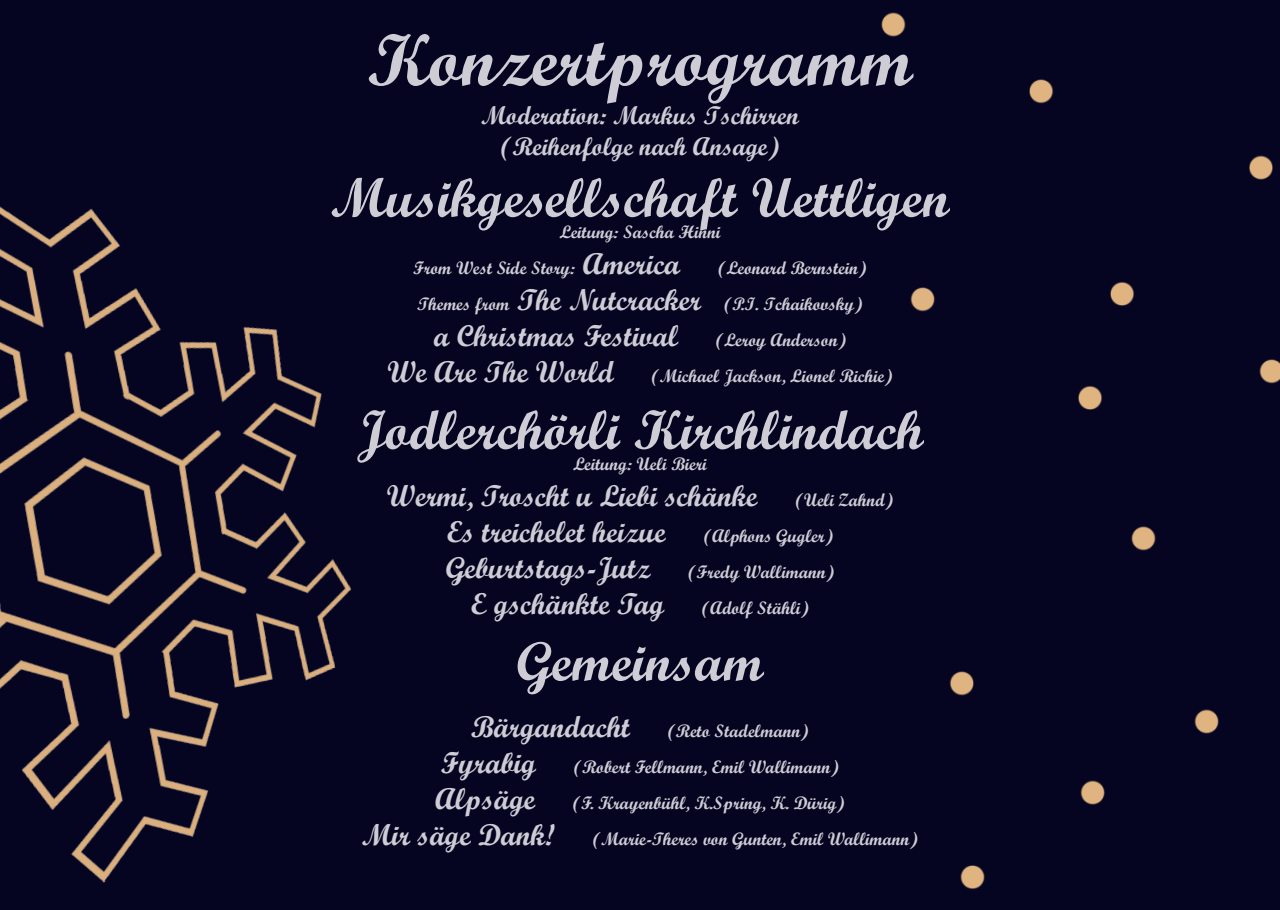
<style>
.page{position:relative;width:1280px;height:910px;background:#050421}
.page>*{position:absolute;margin:0;border:0;box-sizing:border-box;transform-origin:0 0}
.t1{font:73.5px "Script MT Bold";color:#cecdd6}
.t2{font:55.5px "Script MT Bold";color:#cecdd6}
.t3{font:30px "Script MT Bold";color:#cecdd6}
.t4{font:25.5px "Script MT Bold";color:#cecdd6}
.t5{font:18px "Script MT Bold";color:#cecdd6}
.s1{font-size:30px}
.s2{font-size:18px}
</style>
<div class="page">
<img style="left:0;top:206px;width:352px;height:677px">
<img style="left:881px;top:12px;width:399px;height:877px">
<p class="t1" style="left:367px;top:15px;width:547px">Konzertprogramm</p>
<p class="t4" style="left:481px;top:100px;width:319px">Moderation: Markus Tschirren</p>
<p class="t4" style="left:500px;top:130px;width:281px">(Reihenfolge nach Ansage)</p>
<p class="t2" style="left:331px;top:164px;width:620px">Musikgesellschaft Uettligen</p>
<p class="t5" style="left:560px;top:221px;width:162px">Leitung: Sascha Hinni</p>
<p class="t5" style="left:413px;top:257px;width:268px">From West Side Story: <span class="s1">America</span></p>
<p class="t5" style="left:718px;top:257px;width:150px">(Leonard Bernstein)</p>
<p class="t3" style="left:417px;top:282px;width:285px"><span class="s2">Themes from</span> The Nutcracker</p>
<p class="t5" style="left:724px;top:293px;width:141px">(P.I. Tchaikovsky)</p>
<p class="t3" style="left:434px;top:318px;width:246px">a Christmas Festival</p>
<p class="t5" style="left:715px;top:329px;width:132px">(Leroy Anderson)</p>
<p class="t3" style="left:387px;top:354px;width:228px">We Are The World</p>
<p class="t5" style="left:651px;top:365px;width:243px">(Michael Jackson, Lionel Richie)</p>
<p class="t2" style="left:356px;top:396px;width:568px">Jodlerchörli Kirchlindach</p>
<p class="t5" style="left:573px;top:453px;width:135px">Leitung: Ueli Bieri</p>
<p class="t3" style="left:387px;top:477px;width:372px">Wermi, Troscht u Liebi schänke</p>
<p class="t5" style="left:795px;top:489px;width:100px">(Ueli Zahnd)</p>
<p class="t3" style="left:447px;top:513px;width:221px">Es treichelet heizue</p>
<p class="t5" style="left:703px;top:525px;width:131px">(Alphons Gugler)</p>
<p class="t3" style="left:446px;top:549px;width:390px">Geburtstags-Jutz <span class="s2">(Fredy Wallimann)</span></p>
<p class="t3" style="left:471px;top:585px;width:340px">E gschänkte Tag <span class="s2">(Adolf Stähli)</span></p>
<p class="t2" style="left:516px;top:628px;width:248px">Gemeinsam</p>
<p class="t5" style="left:471px;top:720px;width:339px"><span class="s1">Bärgandacht</span> (Reto Stadelmann)</p>
<p class="t3" style="left:441px;top:745px;width:97px">Fyrabig</p>
<p class="t5" style="left:573px;top:756px;width:267px">(Robert Fellmann, Emil Wallimann)</p>
<p class="t5" style="left:435px;top:792px;width:411px"><span class="s1">Alpsäge</span> (F. Krayenbühl, K.Spring, K. Dürig)</p>
<p class="t3" style="left:362px;top:817px;width:195px">Mir säge Dank!</p>
<p class="t5" style="left:592px;top:828px;width:327px">(Marie-Theres von Gunten, Emil Wallimann)</p>
</div>
